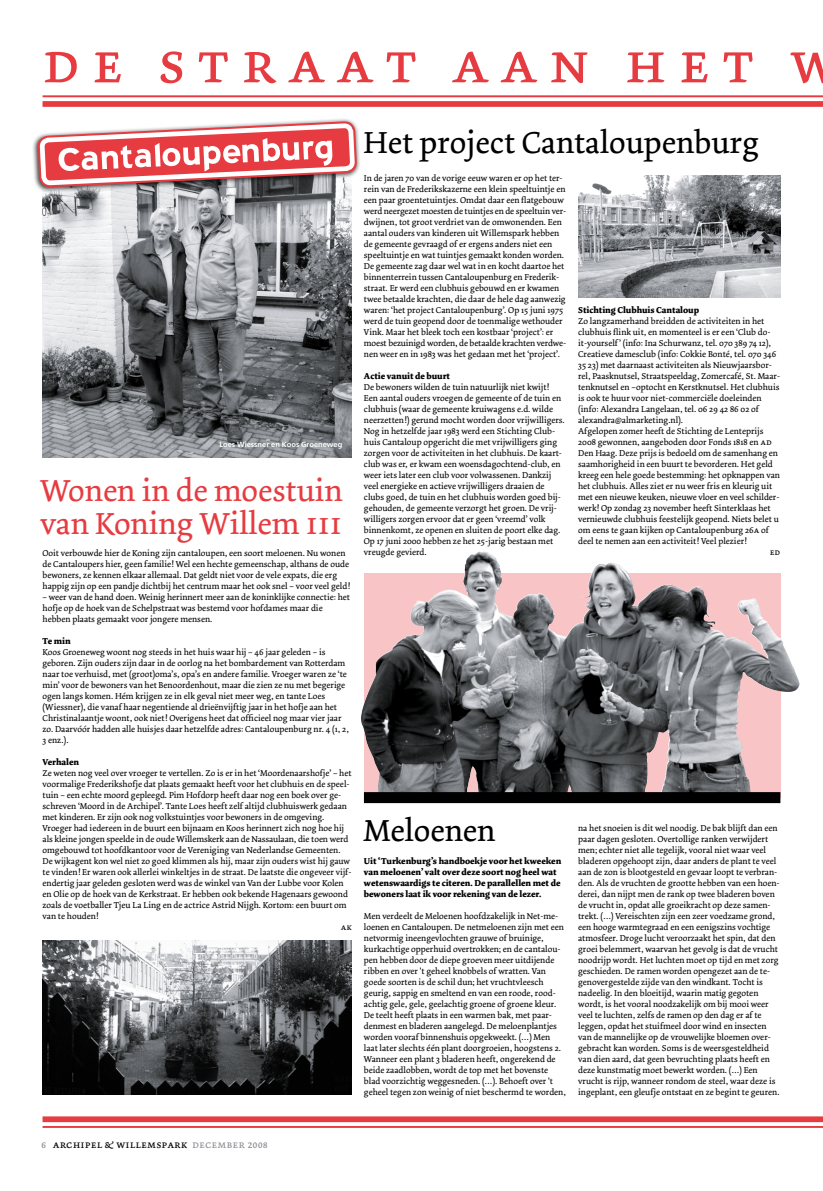
<style>
.page{position:relative;width:823px;height:1191px;background:#fff}
.page>*{position:absolute;margin:0;border:0;box-sizing:border-box;transform-origin:0 0}
.t1{font:60px "Dolly Small Caps";letter-spacing:.185em;color:#e63c41}
.t2{font:32px/33px "Dolly";color:#e63c41}
.t3{font:32px "Dolly";color:#000}
.t4{font:11px "Dolly Small Caps";color:#000}
.t5{font:9px/11px "Dolly";color:#000}
.t6{font:700 9px/11px "Dolly";color:#000}
.t7{font:9px "Dolly Small Caps";color:#000}
.t8{font:700 7.5px "Frutiger";color:#fff}
.s1{font-family:"Dolly Small Caps"}
.s2{color:#8d9095}
</style>
<div class="page">
<svg style="left:750px;top:573px;width:30px;height:219px;fill:#f8c4c6"></svg>
<hr style="left:42px;top:95px;width:780px;height:2px;background:#e63c41">
<div style="left:42px;top:101px;width:780px;height:6px;background:#e63c41"></div>
<hr style="left:42px;top:1126px;width:780px;height:1px;background:#e63c41">
<div style="left:42px;top:1116px;width:780px;height:6px;background:#e63c41"></div>
<img style="left:578px;top:175px;width:202px;height:122px">
<img style="left:43px;top:193px;width:309px;height:264px">
<img style="left:42px;top:940px;width:310px;height:154px">
<div style="left:32px;top:118px;width:328px;height:75px;background:#000;opacity:.75"></div>
<svg style="left:37px;top:121px;width:320px;height:67px"></svg>
<svg style="left:39px;top:95px;width:316px;height:88px"></svg>
<img style="left:361px;top:554px;width:389px;height:243px">
<div style="left:364px;top:792px;width:416px;height:11px;background:#000"></div>
<h1 class="t1" style="left:42px;top:27px;width:799px">de straat aan het w</h1>
<p class="t8" style="left:219px;top:440px;width:124px">Loes Wiessner en Koos Groeneweg</p>
<h2 class="t2" style="left:40px;top:474px;width:304px">Wonen in de moestuin van Koning Willem <span class="s1">iii</span></h2>
<p class="t5" style="left:43px;top:547px;width:309px">Ooit verbouwde hier de Koning zijn cantaloupen, een soort meloenen. Nu wonen de Cantaloupers hier, geen familie! Wel een hechte gemeenschap, althans de oude bewoners, ze kennen elkaar allemaal. Dat geldt niet voor de vele expats, die erg happig zijn op een pandje dichtbij het centrum maar het ook snel – voor veel geld!</p>
<p class="t5" style="left:43px;top:591px;width:309px">– weer van de hand doen. Weinig herinnert meer aan de koninklijke connectie: het hofje op de hoek van de Schelpstraat was bestemd voor hofdames maar die hebben plaats gemaakt voor jongere mensen.</p>
<p class="t6" style="left:43px;top:635px;width:30px">Te min</p>
<p class="t5" style="left:43px;top:646px;width:308px">Koos Groeneweg woont nog steeds in het huis waar hij – 46 jaar geleden – is geboren. Zijn ouders zijn daar in de oorlog na het bombardement van Rotterdam naar toe verhuisd, met (groot)oma’s, opa’s en andere familie. Vroeger waren ze ‘te min’ voor de bewoners van het Benoordenhout, maar die zien ze nu met begerige ogen langs komen. Hém krijgen ze in elk geval niet meer weg, en tante Loes (Wiessner), die vanaf haar negentiende al drieënvijftig jaar in het hofje aan het Christinalaantje woont, ook niet! Overigens heet dat officieel nog maar vier jaar zo. Daarvóór hadden alle huisjes daar hetzelfde adres: Cantaloupenburg nr. 4 (1, 2, 3 enz.).</p>
<p class="t6" style="left:43px;top:756px;width:38px">Verhalen</p>
<p class="t5" style="left:43px;top:767px;width:310px">Ze weten nog veel over vroeger te vertellen. Zo is er in het ‘Moordenaarshofje’ – het voormalige Frederikshofje dat plaats gemaakt heeft voor het clubhuis en de speel&shy;tuin – een echte moord gepleegd. Pim Hofdorp heeft daar nog een boek over ge&shy;schreven ‘Moord in de Archipel’. Tante Loes heeft zelf altijd clubhuiswerk gedaan met kinderen. Er zijn ook nog volkstuintjes voor bewoners in de omgeving.<br>Vroeger had iedereen in de buurt een bijnaam en Koos herinnert zich nog hoe hij als kleine jongen speelde in de oude Willemskerk aan de Nassaulaan, die toen werd omgebouwd tot hoofdkantoor voor de Vereniging van Nederlandse Gemeenten.<br>De wijkagent kon wel niet zo goed klimmen als hij, maar zijn ouders wist hij gauw te vinden! Er waren ook allerlei winkeltjes in de straat. De laatste die ongeveer vijf&shy;endertig jaar geleden gesloten werd was de winkel van Van der Lubbe voor Kolen en Olie op de hoek van de Kerkstraat. Er hebben ook bekende Hagenaars gewoond zoals de voetballer Tjeu La Ling en de actrice Astrid Nijgh. Kortom: een buurt om van te houden!</p>
<p class="t7" style="left:340px;top:921px;width:13px">ak</p>
<h2 class="t3" style="left:363px;top:123px;width:396px">Het project Cantaloupenburg</h2>
<p class="t5" style="left:364px;top:173px;width:204px">In de jaren 70 van de vorige eeuw waren er op het ter&shy;rein van de Frederikskazerne een klein speeltuintje en een paar groentetuintjes. Omdat daar een flatgebouw werd neergezet moesten de tuintjes en de speeltuin ver&shy;dwijnen, tot groot verdriet van de omwonenden. Een aantal ouders van kinderen uit Willemspark hebben de gemeente gevraagd of er ergens anders niet een speeltuintje en wat tuintjes gemaakt konden worden.<br>De gemeente zag daar wel wat in en kocht daartoe het binnenterrein tussen Cantaloupenburg en Frederik&shy;straat. Er werd een clubhuis gebouwd en er kwamen twee betaalde krachten, die daar de hele dag aanwezig waren: ‘het project Cantaloupenburg’. Op 15 juni 1975 werd de tuin geopend door de toenmalige wethouder Vink. Maar het bleek toch een kostbaar ‘project’: er moest bezuinigd worden, de betaalde krachten verdwe&shy;nen weer en in 1983 was het gedaan met het ‘project’.</p>
<p class="t6" style="left:364px;top:371px;width:87px">Actie vanuit de buurt</p>
<p class="t5" style="left:364px;top:382px;width:202px">De bewoners wilden de tuin natuurlijk niet kwijt!<br>Een aantal ouders vroegen de gemeente of de tuin en clubhuis (waar de gemeente kruiwagens e.d. wilde neerzetten!) gerund mocht worden door vrijwilligers.<br>Nog in hetzelfde jaar 1983 werd een Stichting Club&shy;huis Cantaloup opgericht die met vrijwilligers ging zorgen voor de activiteiten in het clubhuis. De kaart&shy;club was er, er kwam een woensdagochtend-club, en weer iets later een club voor volwassenen. Dankzij veel energieke en actieve vrijwilligers draaien de clubs goed, de tuin en het clubhuis worden goed bij&shy;gehouden, de gemeente verzorgt het groen. De vrij&shy;willigers zorgen ervoor dat er geen ‘vreemd’ volk binnenkomt, ze openen en sluiten de poort elke dag.<br>Op 17 juni 2000 hebben ze het 25-jarig bestaan met vreugde gevierd.</p>
<p class="t6" style="left:578px;top:305px;width:122px">Stichting Clubhuis Cantaloup</p>
<p class="t5" style="left:578px;top:316px;width:203px">Zo langzamerhand breidden de activiteiten in het clubhuis flink uit, en momenteel is er een ‘Club do&shy;it-yourself ’ (info: Ina Schurwanz, tel. 070 389 74 12), Creatieve damesclub (info: Cokkie Bonté, tel. 070 346<br>35 23) met daarnaast activiteiten als Nieuwjaarsbor&shy;rel, Paasknutsel, Straatspeeldag, Zomercafé, St. Maar&shy;tenknutsel en –optocht en Kerstknutsel. Het clubhuis is ook te huur voor niet-commerciële doeleinden (info: Alexandra Langelaan, tel. 06 29 42 86 02 of alexandra@almarketing.nl).<br>Afgelopen zomer heeft de Stichting de Lenteprijs 2008 gewonnen, aangeboden door Fonds 1818 en <span class="s1">ad </span>Den Haag. Deze prijs is bedoeld om de samenhang en saamhorigheid in een buurt te bevorderen. Het geld kreeg een hele goede bestemming: het opknappen van het clubhuis. Alles ziet er nu weer fris en kleurig uit met een nieuwe keuken, nieuwe vloer en veel schilder&shy;werk! Op zondag 23 november heeft Sinterklaas het vernieuwde clubhuis feestelijk geopend. Niets belet u om eens te gaan kijken op Cantaloupenburg 26<span class="s1">a</span> of deel te nemen aan een activiteit! Veel plezier!</p>
<p class="t7" style="left:769px;top:547px;width:12px">ed</p>
<h2 class="t3" style="left:363px;top:811px;width:133px">Meloenen</h2>
<p class="t6" style="left:364px;top:855px;width:199px">Uit ‘Turkenburg’s handboekje voor het kweeken van meloenen’ valt over deze soort nog heel wat wetenswaardigs te citeren. De parallellen met de bewoners laat ik voor rekening van de lezer.</p>
<p class="t5" style="left:364px;top:910px;width:203px">Men verdeelt de Meloenen hoofdzakelijk in Net-me&shy;loenen en Cantaloupen. De netmeloenen zijn met een netvormig ineengevlochten grauwe of bruinige, kurkachtige opperhuid overtrokken; en de cantalou&shy;pen hebben door de diepe groeven meer uitdijende ribben en over 't geheel knobbels of wratten. Van goede soorten is de schil dun; het vruchtvleesch geurig, sappig en smeltend en van een roode, rood&shy;achtig gele, gele, geelachtig groene of groene kleur.<br>De teelt heeft plaats in een warmen bak, met paar&shy;denmest en bladeren aangelegd. De meloenplantjes worden vooraf binnenshuis opgekweekt. (…) Men laat later slechts één plant doorgroeien, hoogstens 2.<br>Wanneer een plant 3 bladeren heeft, ongerekend de beide zaadlobben, wordt de top met het bovenste blad voorzichtig weggesneden. (…). Behoeft over 't geheel tegen zon weinig of niet beschermd te worden,</p>
<p class="t5" style="left:578px;top:822px;width:203px">na het snoeien is dit wel noodig. De bak blijft dan een paar dagen gesloten. Overtollige ranken verwijdert men; echter niet alle tegelijk, vooral niet waar veel bladeren opgehoopt zijn, daar anders de plant te veel aan de zon is blootgesteld en gevaar loopt te verbran&shy;den. Als de vruchten de grootte hebben van een hoen&shy;derei, dan nijpt men de rank op twee bladeren boven de vrucht in, opdat alle groeikracht op deze samen&shy;trekt. (…) Vereischten zijn een zeer voedzame grond, een hooge warmtegraad en een eenigszins vochtige atmosfeer. Droge lucht veroorzaakt het spin, dat den groei belemmert, waarvan het gevolg is dat de vrucht noodrijp wordt. Het luchten moet op tijd en met zorg geschieden. De ramen worden opengezet aan de te&shy;genovergestelde zijde van den windkant. Tocht is nadeelig. In den bloeitijd, waarin matig gegoten wordt, is het vooral noodzakelijk om bij mooi weer veel te luchten, zelfs de ramen op den dag er af te leggen, opdat het stuifmeel door wind en insecten van de mannelijke op de vrouwelijke bloemen over&shy;gebracht kan worden. Soms is de weersgesteldheid van dien aard, dat geen bevruchting plaats heeft en deze kunstmatig moet bewerkt worden. (…) Een vrucht is rijp, wanneer rondom de steel, waar deze is ingeplant, een gleufje ontstaat en ze begint te geuren.</p>
<p class="t4" style="left:41px;top:1138px;width:228px"><span class="s2">6</span> archipel &amp; willemspark <span class="s2">december 2008</span></p>
</div>
